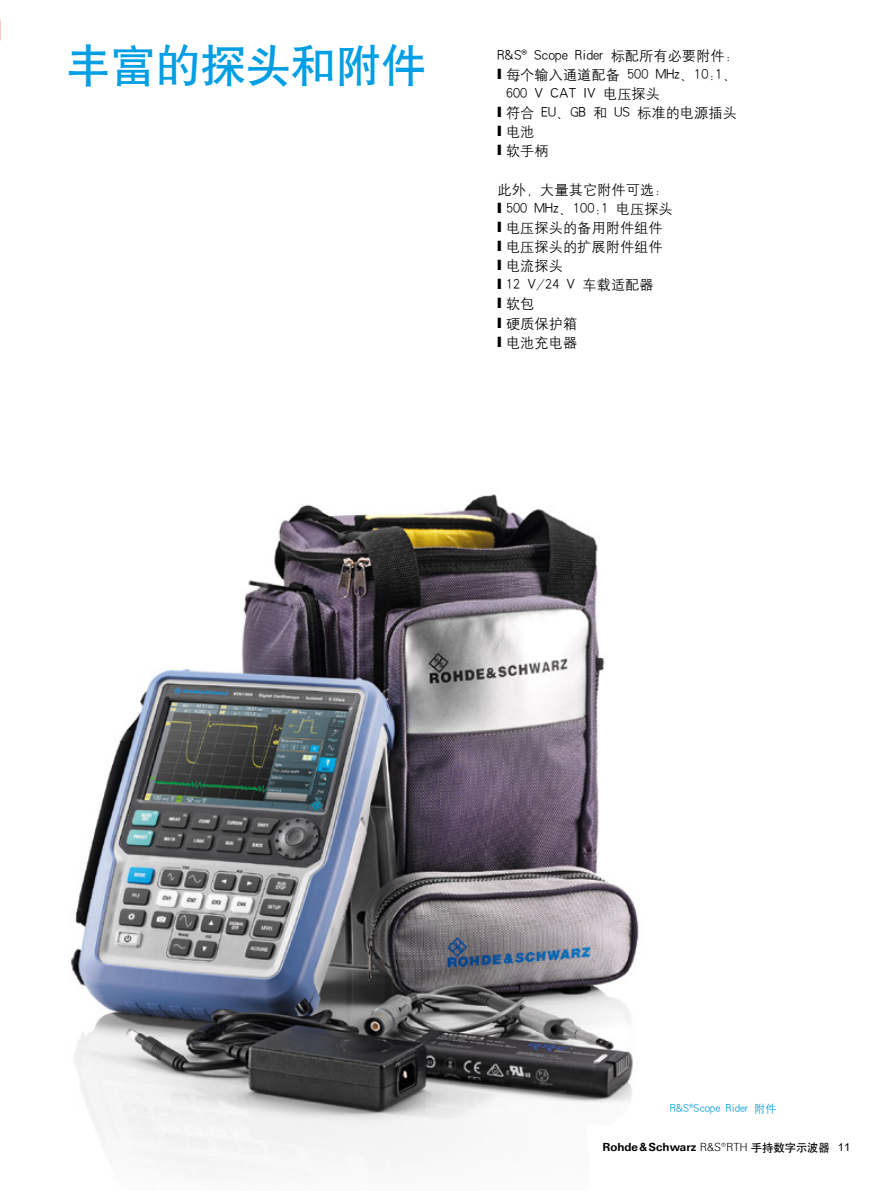
<style>
.page{position:relative;width:893px;height:1191px;background:#fff}
.page>*{position:absolute;margin:0;border:0;box-sizing:border-box;transform-origin:0 0}
.t1{font:45px "H Yb 1 gj";color:#009ee3}
.t2{font:14.25px/19.2px "H Yg 2 gj";color:#000}
.t3{font:700 11.25px "Linotype Univers 630";color:#000}
.t4{font:11.25px "H Yg 2 gj";color:#009ee3}
.s1{font-family:"Linotype Univers 420 Cn"}
.s2{font-family:"Arial Unicode MS"}
.s3{font-family:"Linotype Univers 330";font-weight:300}
.s4{font-family:"H Yb 1 gj";font-weight:400}
.s5{font-family:"Arial Unicode MS";font-weight:400}
</style>
<div class="page">
<img style="left:70px;top:494px;width:569px;height:680px">
<h1 class="t1" style="left:66px;top:43px;width:361px">丰富的探头和附件</h1>
<p class="t2" style="left:497px;top:46px;width:243px">R&amp;S<span class="s1">®</span> Scope Rider 标配所有必要附件：</p>
<p class="t2" style="left:497px;top:65px;width:241px"><span class="s2">❙</span> 每个输入通道配备 500 MHz、10:1、</p>
<p class="t2" style="left:506px;top:84px;width:156px">600 V CAT IV 电压探头</p>
<p class="t2" style="left:497px;top:103px;width:241px"><span class="s2">❙</span> 符合 EU、GB 和 US 标准的电源插头</p>
<p class="t2" style="left:497px;top:122px;width:39px"><span class="s2">❙</span> 电池</p>
<p class="t2" style="left:497px;top:141px;width:53px"><span class="s2">❙</span> 软手柄</p>
<p class="t2" style="left:497px;top:180px;width:177px">此外，大量其它附件可选：<span class="s2">❙</span> 500 MHz、100:1 电压探头<span class="s2">❙</span> 电压探头的备用附件组件<br><span class="s2">❙</span> 电压探头的扩展附件组件<br><span class="s2">❙</span> 电流探头<br><span class="s2">❙</span> 12 V/24 V 车载适配器<br><span class="s2">❙</span> 软包<br><span class="s2">❙</span> 硬质保护箱<br><span class="s2">❙</span> 电池充电器</p>
<p class="t4" style="left:670px;top:1103px;width:108px">R&amp;S<span class="s1">®</span>Scope Rider 附件</p>
<p class="t3" style="left:602px;top:1139px;width:250px">Rohde&amp;Schwarz <span class="s3">R&amp;S®RTH</span> <span class="s4">手持数字示波器</span> <span class="s5">11</span></p>
</div>
